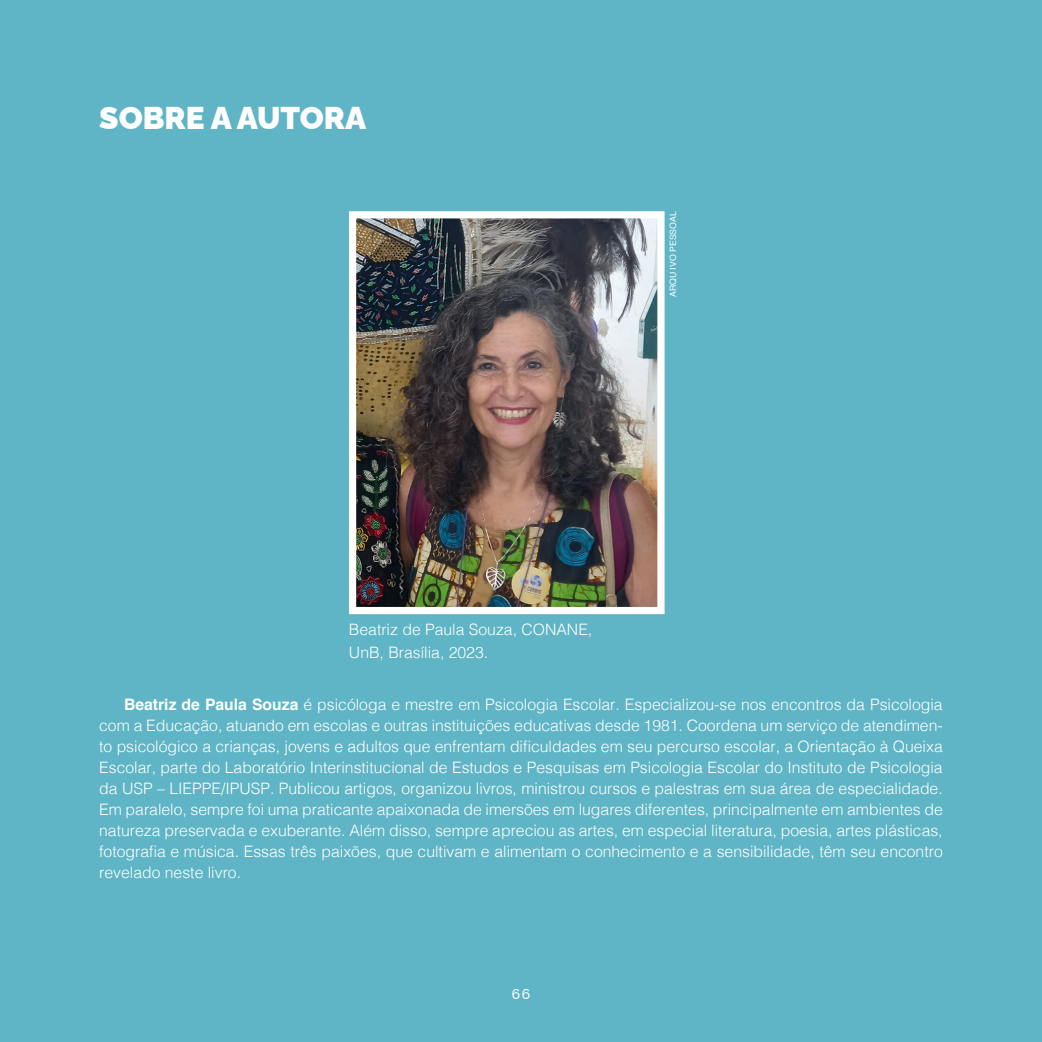
<style>
.page{position:relative;width:1042px;height:1042px;background:#5fb5c5}
.page>*{position:absolute;margin:0;border:0;box-sizing:border-box;transform-origin:0 0}
.p0{font:900 31.5px "Raleway";color:#fff}
.texto_abertura{font:300 15.75px/21px "Helvetica";color:#fff;text-align:justify}
.legenda{font:300 15.75px/22.8px "Helvetica";color:#fff}
.t1{font:500 14px "Raleway";color:#fff}
.credito{font:8.75px "Helvetica";color:#fff}
.s1{font-weight:700}
</style>
<div class="page">
<img style="left:357px;top:219px;width:299px;height:387px">
<div style="left:349px;top:211px;width:315px;height:403px;border:7px solid #fff"></div>
<p class="p0" style="left:99px;top:93px;width:268px">SOBRE A AUTORA</p>
<p class="credito" style="left:666px;top:297px;width:88px;rotate:-90deg">ARQU IVO PESSOAL</p>
<p class="legenda" style="left:349px;top:617px;width:245px">Beatriz de Paula Souza, CONANE,<br>UnB, Brasília, 2023.</p>
<p class="texto_abertura" style="left:99px;top:692px;width:845px;text-indent:25px"><span class="s1">Beatriz de Paula Souza</span> é psicóloga e mestre em Psicologia Escolar. Especializou-se nos encontros da Psicologia com a Educação, atuando em escolas e outras instituições educativas desde 1981. Coordena um serviço de atendimen&shy;to psicológico a crianças, jovens e adultos que enfrentam dificuldades em seu percurso escolar, a Orientação à Queixa Escolar, parte do Laboratório Interinstitucional de Estudos e Pesquisas em Psicologia Escolar do Instituto de Psicologia da USP – LIEPPE/IPUSP. Publicou artigos, organizou livros, ministrou cursos e palestras em sua área de especialidade.<br>Em paralelo, sempre foi uma praticante apaixonada de imersões em lugares diferentes, principalmente em ambientes de natureza preservada e exuberante. Além disso, sempre apreciou as artes, em especial literatura, poesia, artes plásticas, fotografia e música. Essas três paixões, que cultivam e alimentam o conhecimento e a sensibilidade, têm seu encontro revelado neste livro.</p>
<p class="t1" style="left:512px;top:983px;width:20px">66</p>
</div>
